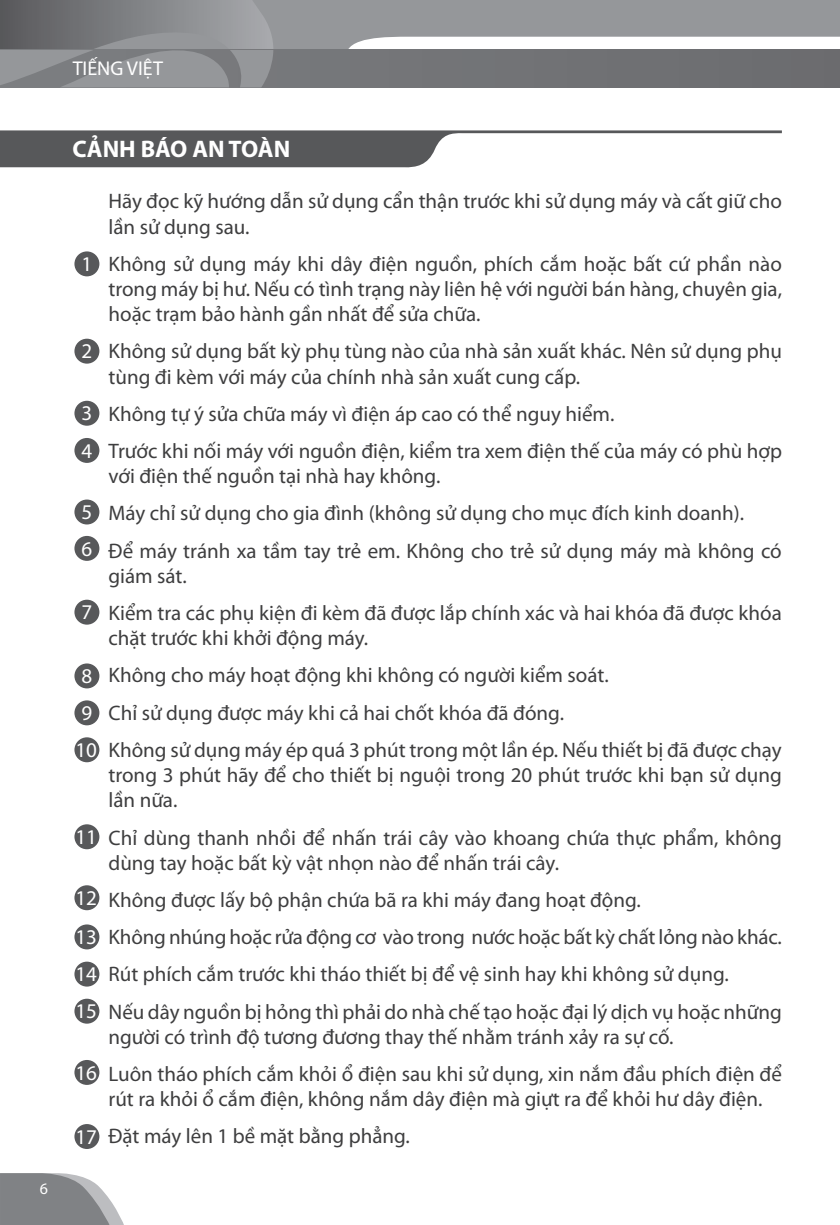
<style>
.page{position:relative;width:840px;height:1225px;background:#fff}
.page>*{position:absolute;margin:0;border:0;box-sizing:border-box;transform-origin:0 0}
.t1{font:700 24px "Myriad Pro";color:#fff}
.t2{font:21px/37.2px "Myriad Pro";color:#3e3e3f}
.t3{font:21px/37px "Myriad Pro";color:#fff}
.t4{font:20px "Myriad Pro";color:#fff}
.t5{font:16px "Myriad Pro";color:#fff}
</style>
<div class="page">
<svg style="left:274px;top:0;width:565px;height:50px;fill:#95979a"></svg>
<div style="left:0;top:50px;width:839px;height:37px;background:#717275"></div>
<svg style="left:0;top:0;width:274px;height:87px;background:#85878a"></svg>
<svg style="left:0;top:1173px;width:124px;height:52px;background:#9a9b9e"></svg>
<div style="left:74px;top:251px;width:25px;height:25px;background:#57585a;border-radius:50%"></div>
<div style="left:74px;top:339px;width:25px;height:25px;background:#57585a;border-radius:50%"></div>
<div style="left:74px;top:401px;width:25px;height:25px;background:#57585a;border-radius:50%"></div>
<div style="left:74px;top:438px;width:25px;height:25px;background:#57585a;border-radius:50%"></div>
<div style="left:74px;top:499px;width:25px;height:25px;background:#57585a;border-radius:50%"></div>
<div style="left:74px;top:536px;width:25px;height:25px;background:#57585a;border-radius:50%"></div>
<div style="left:74px;top:599px;width:25px;height:25px;background:#57585a;border-radius:50%"></div>
<div style="left:74px;top:663px;width:25px;height:25px;background:#57585a;border-radius:50%"></div>
<div style="left:74px;top:700px;width:25px;height:25px;background:#57585a;border-radius:50%"></div>
<div style="left:74px;top:737px;width:25px;height:25px;background:#57585a;border-radius:50%"></div>
<div style="left:74px;top:824px;width:25px;height:25px;background:#57585a;border-radius:50%"></div>
<div style="left:74px;top:885px;width:25px;height:25px;background:#57585a;border-radius:50%"></div>
<div style="left:74px;top:924px;width:25px;height:25px;background:#57585a;border-radius:50%"></div>
<div style="left:74px;top:961px;width:25px;height:25px;background:#57585a;border-radius:50%"></div>
<div style="left:74px;top:998px;width:25px;height:25px;background:#57585a;border-radius:50%"></div>
<div style="left:74px;top:1060px;width:25px;height:25px;background:#57585a;border-radius:50%"></div>
<div style="left:74px;top:1124px;width:25px;height:25px;background:#57585a;border-radius:50%"></div>
<svg style="left:0;top:130px;width:781px;height:38px"></svg>
<p class="t5" style="left:40px;top:1179px;width:10px">6</p>
<p class="t4" style="left:73px;top:56px;width:92px">TIẾNG VIỆT</p>
<p class="t1" style="left:72px;top:133px;width:219px">CẢNH BÁO AN TOÀN</p>
<p class="t3" style="left:81px;top:245px;width:12px">1</p>
<p class="t3" style="left:81px;top:332px;width:12px">2</p>
<p class="t3" style="left:81px;top:394px;width:12px">3<br>4</p>
<p class="t3" style="left:81px;top:494px;width:12px;line-height:36.4px">5<br>6</p>
<p class="t3" style="left:81px;top:593px;width:12px">7</p>
<p class="t3" style="left:75px;top:657px;width:23px">8<br>9<br>10</p>
<p class="t3" style="left:75px;top:818px;width:23px">11</p>
<p class="t3" style="left:75px;top:878px;width:23px;line-height:39.2px">12<br>13</p>
<p class="t3" style="left:75px;top:955px;width:23px">14<br>15</p>
<p class="t3" style="left:75px;top:1053px;width:23px">16</p>
<p class="t3" style="left:75px;top:1118px;width:23px">17</p>
<p class="t2" style="left:108px;top:188px;width:674px;line-height:25.2px">Hãy đọc kỹ hướng dẫn sử dụng cẩn thận trước khi sử dụng máy và cất giữ cho lần sử dụng sau.</p>
<p class="t2" style="left:108px;top:251px;width:674px;line-height:25.2px;text-align:justify">Không sử dụng máy khi dây điện nguồn, phích cắm hoặc bất cứ phần nào trong máy bị hư. Nếu có tình trạng này liên hệ với người bán hàng, chuyên gia, hoặc trạm bảo hành gần nhất để sửa chữa.</p>
<p class="t2" style="left:108px;top:338px;width:674px;line-height:25.2px">Không sử dụng bất kỳ phụ tùng nào của nhà sản xuất khác. Nên sử dụng phụ tùng đi kèm với máy của chính nhà sản xuất cung cấp.</p>
<p class="t2" style="left:108px;top:395px;width:674px">Không tự ý sửa chữa máy vì điện áp cao có thể nguy hiểm.<br>Trước khi nối máy với nguồn điện, kiểm tra xem điện thế của máy có phù hợp</p>
<p class="t2" style="left:108px;top:457px;width:674px">với điện thế nguồn tại nhà hay không.<br>Máy chỉ sử dụng cho gia đình (không sử dụng cho mục đích kinh doanh).<br>Để máy tránh xa tầm tay trẻ em. Không cho trẻ sử dụng máy mà không có</p>
<p class="t2" style="left:108px;top:557px;width:674px">giám sát.<br>Kiểm tra các phụ kiện đi kèm đã được lắp chính xác và hai khóa đã được khóa</p>
<p class="t2" style="left:108px;top:619px;width:674px">chặt trước khi khởi động máy.<br>Không cho máy hoạt động khi không có người kiểm soát.<br>Chỉ sử dụng được máy khi cả hai chốt khóa đã đóng.<br>Không sử dụng máy ép quá 3 phút trong một lần ép. Nếu thiết bị đã được chạy</p>
<p class="t2" style="left:108px;top:762px;width:674px;line-height:25.2px">trong 3 phút hãy để cho thiết bị nguội trong 20 phút trước khi bạn sử dụng lần nữa.</p>
<p class="t2" style="left:108px;top:824px;width:674px;line-height:25.2px">Chỉ dùng thanh nhồi để nhấn trái cây vào khoang chứa thực phẩm, không dùng tay hoặc bất kỳ vật nhọn nào để nhấn trái cây.</p>
<p class="t2" style="left:108px;top:881px;width:674px">Không được lấy bộ phận chứa bã ra khi máy đang hoạt động.<br>Không nhúng hoặc rửa động cơ vào trong nước hoặc bất kỳ chất lỏng nào khác.<br>Rút phích cắm trước khi tháo thiết bị để vệ sinh hay khi không sử dụng.<br>Nếu dây nguồn bị hỏng thì phải do nhà chế tạo hoặc đại lý dịch vụ hoặc những</p>
<p class="t2" style="left:108px;top:1017px;width:674px">người có trình độ tương đương thay thế nhằm tránh xảy ra sự cố.<br>Luôn tháo phích cắm khỏi ổ điện sau khi sử dụng, xin nắm đầu phích điện để</p>
<p class="t2" style="left:108px;top:1080px;width:655px">rút ra khỏi ổ cắm điện, không nắm dây điện mà giựt ra để khỏi hư dây điện.<br>Đặt máy lên 1 bề mặt bằng phẳng.</p>
</div>
